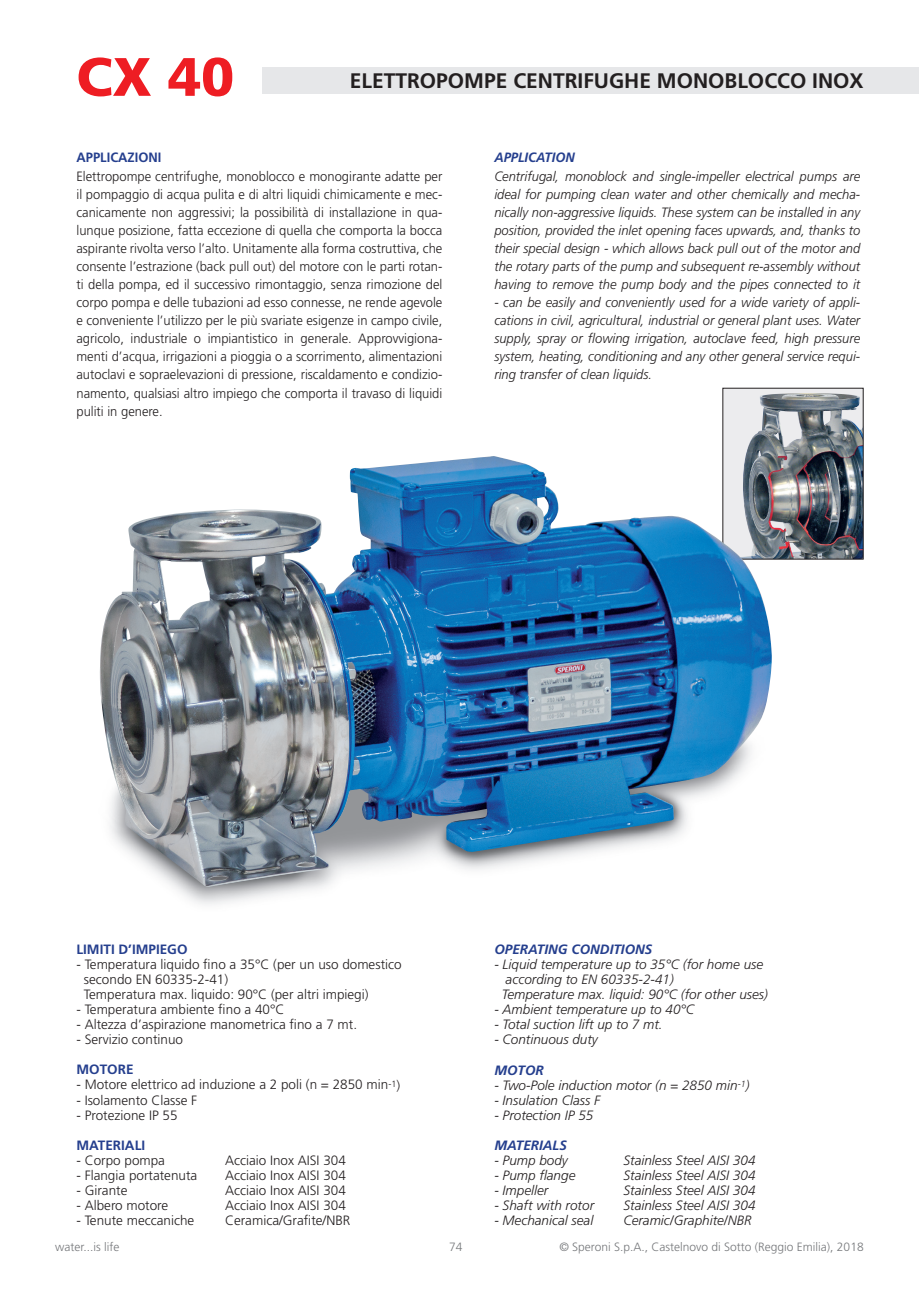
<style>
.page{position:relative;width:919px;height:1289px;background:#fff}
.page>*{position:absolute;margin:0;border:0;box-sizing:border-box;transform-origin:0 0}
.t1{font:900 54px "Frutiger LT Std";color:#ee1d23}
.t2{font:700 21px "Frutiger LT Std";color:#231f20}
.t3{font:300 13.5px/18px "Frutiger LT Std";color:#231f20;text-align:justify;scale:.96 1}
.t4{font:italic 300 13.5px/18px "Frutiger LT Std";color:#231f20;text-align:justify;scale:.96 1}
.t5{font:300 13.5px/15px "Frutiger LT Std";color:#231f20}
.t6{font:italic 300 13.5px/15px "Frutiger LT Std";color:#231f20}
.t7{font:italic 700 13.5px "Frutiger LT Std";color:#253f8e}
.t8{font:700 13.5px "Frutiger LT Std";color:#253f8e}
.t9{font:700 13.5px "Frutiger LT Std";color:#253f8e;scale:.96 1}
.t10{font:italic 700 13.5px "Frutiger LT Std";color:#253f8e;scale:.96 1}
.t11{font:300 12px "Frutiger LT Std";color:#76787b}
</style>
<div class="page">
<div style="left:145px;top:67px;width:773px;height:27px;background:#e6e7e9"></div>
<div style="left:76px;top:55px;width:186px;height:60px;background:#fff"></div>
<img style="left:174px;top:387px;width:690px;height:518px">
<img style="left:99px;top:456px;width:574px;height:431px">
<h1 class="t1" style="left:76px;top:44px;width:159px">CX 40</h1>
<h2 class="t2" style="left:350px;top:69px;width:515px">ELETTROPOMPE CENTRIFUGHE MONOBLOCCO INOX</h2>
<p class="t9" style="left:76px;top:149px;width:90px">APPLICAZIONI</p>
<p class="t3" style="left:76px;top:168px;width:382px">Elettropompe centrifughe, monoblocco e monogirante adatte per il pompaggio di acqua pulita e di altri liquidi chimicamente e mec&shy;canicamente non aggressivi; la possibilità di installazione in qua&shy;lunque posizione, fatta eccezione di quella che comporta la bocca aspirante rivolta verso l’alto. Unitamente alla forma costruttiva, che consente l’estrazione (back pull out) del motore con le parti rotan&shy;ti della pompa, ed il successivo rimontaggio, senza rimozione del corpo pompa e delle tubazioni ad esso connesse, ne rende agevole e conveniente l’utilizzo per le più svariate esigenze in campo civile, agricolo, industriale o impiantistico in generale. Approvvigiona&shy;menti d’acqua, irrigazioni a pioggia o a scorrimento, alimentazioni autoclavi e sopraelevazioni di pressione, riscaldamento e condizio&shy;namento, qualsiasi altro impiego che comporta il travaso di liquidi puliti in genere.</p>
<p class="t10" style="left:494px;top:149px;width:85px">APPLICATION</p>
<p class="t4" style="left:494px;top:168px;width:382px">Centrifugal, monoblock and single-impeller electrical pumps are ideal for pumping clean water and other chemically and mecha&shy;nically non-aggressive liquids. These system can be installed in any position, provided the inlet opening faces upwards, and, thanks to their special design - which allows back pull out of the motor and the rotary parts of the pump and subsequent re-assembly without having to remove the pump body and the pipes connected to it</p>
<p class="t4" style="left:494px;top:294px;width:382px">- can be easily and conveniently used for a wide variety of appli&shy;cations in civil, agricultural, industrial or general plant uses. Water supply, spray or flowing irrigation, autoclave feed, high pressure system, heating, conditioning and any other general service requi&shy;ring transfer of clean liquids.</p>
<p class="t8" style="left:76px;top:941px;width:113px">LIMITI D’IMPIEGO</p>
<p class="t5" style="left:84px;top:957px;width:319px;text-indent:-8px">- Temperatura liquido fino a 35°C (per un uso domestico secondo EN 60335-2-41)<br>Temperatura max. liquido: 90°C (per altri impiegi)</p>
<p class="t5" style="left:76px;top:1002px;width:209px">- Temperatura ambiente fino a 40°C</p>
<p class="t5" style="left:76px;top:1017px;width:282px">- Altezza d’aspirazione manometrica fino a 7 mt.</p>
<p class="t5" style="left:76px;top:1032px;width:108px">- Servizio continuo</p>
<p class="t8" style="left:76px;top:1061px;width:59px">MOTORE</p>
<p class="t5" style="left:76px;top:1077px;width:325px">- Motore elettrico ad induzione a 2 poli (n = 2850 min<sup>-1</sup>)</p>
<p class="t5" style="left:76px;top:1092px;width:122px">- Isolamento Classe F</p>
<p class="t5" style="left:76px;top:1107px;width:103px">- Protezione IP 55</p>
<p class="t8" style="left:76px;top:1136px;width:70px">MATERIALI</p>
<p class="t5" style="left:76px;top:1152px;width:90px">- Corpo pompa</p>
<p class="t5" style="left:225px;top:1152px;width:122px">Acciaio Inox AISI 304</p>
<p class="t5" style="left:76px;top:1167px;width:122px">- Flangia portatenuta</p>
<p class="t5" style="left:225px;top:1167px;width:122px">Acciaio Inox AISI 304</p>
<p class="t5" style="left:76px;top:1182px;width:52px">- Girante</p>
<p class="t5" style="left:225px;top:1182px;width:122px">Acciaio Inox AISI 304</p>
<p class="t5" style="left:76px;top:1197px;width:93px">- Albero motore</p>
<p class="t5" style="left:225px;top:1197px;width:122px">Acciaio Inox AISI 304</p>
<p class="t5" style="left:76px;top:1212px;width:119px">- Tenute meccaniche</p>
<p class="t5" style="left:225px;top:1212px;width:127px">Ceramica/Grafite/NBR</p>
<p class="t7" style="left:494px;top:941px;width:160px">OPERATING CONDITIONS</p>
<p class="t6" style="left:502px;top:957px;width:267px;text-indent:-8px">- Liquid temperature up to 35°C (for home use according to EN 60335-2-41)<br>Temperature max. liquid: 90°C (for other uses)</p>
<p class="t6" style="left:494px;top:1002px;width:201px">- Ambient temperature up to 40°C</p>
<p class="t6" style="left:494px;top:1017px;width:170px">- Total suction lift up to 7 mt.</p>
<p class="t6" style="left:494px;top:1032px;width:105px">- Continuous duty</p>
<p class="t7" style="left:494px;top:1061px;width:51px">MOTOR</p>
<p class="t6" style="left:494px;top:1077px;width:256px">- Two-Pole induction motor (n = 2850 min<sup>-1</sup>)</p>
<p class="t6" style="left:494px;top:1092px;width:107px">- Insulation Class F</p>
<p class="t6" style="left:494px;top:1107px;width:101px">- Protection IP 55</p>
<p class="t7" style="left:494px;top:1136px;width:74px">MATERIALS</p>
<p class="t6" style="left:494px;top:1152px;width:75px">- Pump body</p>
<p class="t6" style="left:623px;top:1152px;width:134px">Stainless Steel AISI 304</p>
<p class="t6" style="left:494px;top:1167px;width:83px">- Pump flange</p>
<p class="t6" style="left:623px;top:1167px;width:134px">Stainless Steel AISI 304</p>
<p class="t6" style="left:494px;top:1182px;width:55px">- Impeller</p>
<p class="t6" style="left:623px;top:1182px;width:134px">Stainless Steel AISI 304</p>
<p class="t6" style="left:494px;top:1197px;width:101px">- Shaft with rotor</p>
<p class="t6" style="left:623px;top:1197px;width:134px">Stainless Steel AISI 304</p>
<p class="t6" style="left:494px;top:1212px;width:100px">- Mechanical seal</p>
<p class="t6" style="left:623px;top:1212px;width:130px">Ceramic/Graphite/NBR</p>
<p class="t11" style="left:55px;top:1240px;width:66px">water...is life</p>
<p class="t11" style="left:449px;top:1240px;width:15px">74</p>
<p class="t11" style="left:559px;top:1240px;width:306px">© Speroni S.p.A., Castelnovo di Sotto (Reggio Emilia), 2018</p>
</div>
